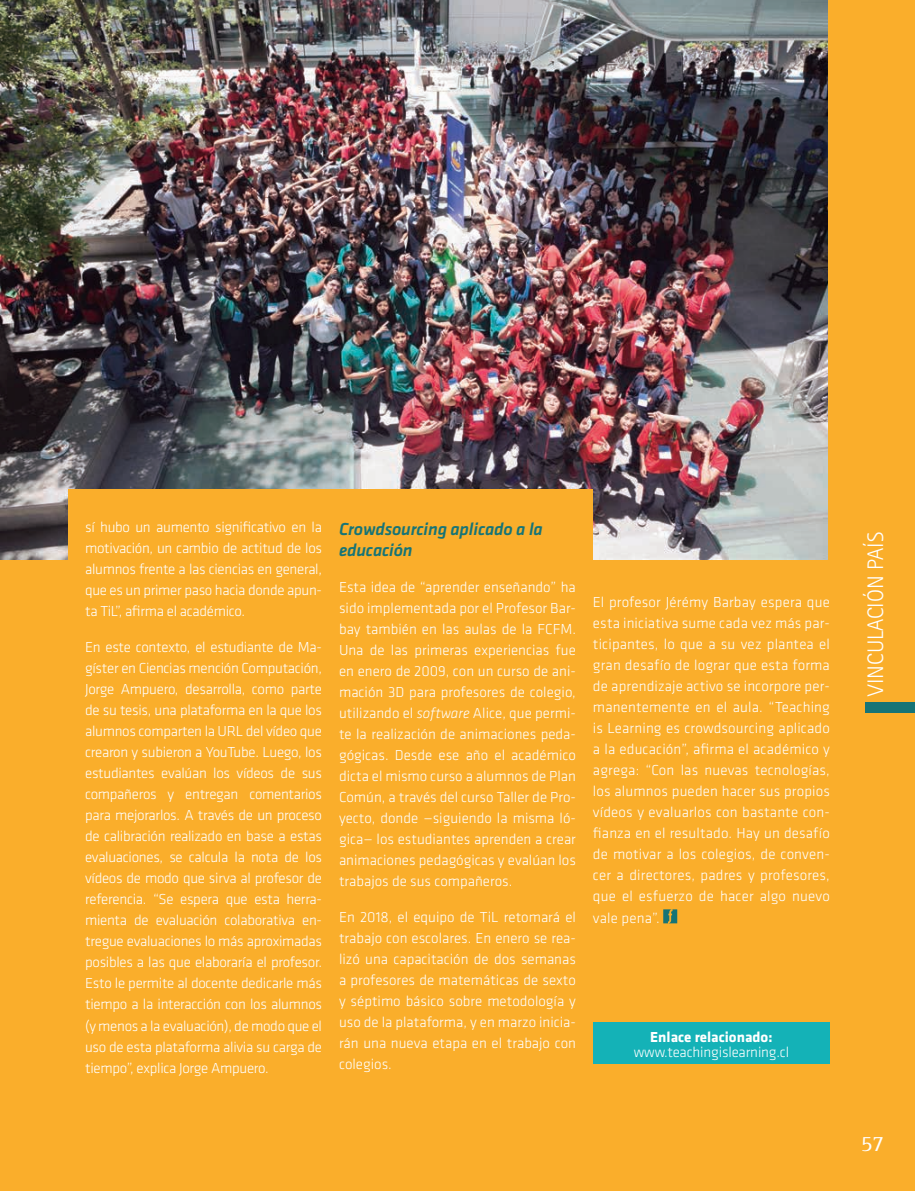
<style>
.page{position:relative;width:915px;height:1191px;background:#fff}
.page>*{position:absolute;margin:0;border:0;box-sizing:border-box;transform-origin:0 0}
.t1{font:300 22.5px "Rotis Sans Serif Std";color:#fff}
.t2{font:22.5px "Rotis Semi Serif Std";color:#fff}
.t3{font:italic 500 18px/21px "Klavika";letter-spacing:-.01em;color:#167476}
.t4{font:300 15px/21px "Klavika";color:#fff;text-align:justify}
.t5{font:700 15px "Klavika";color:#fff}
.s1{font-style:italic}
</style>
<div class="page">
<div style="left:0;top:0;width:914px;height:1191px;background:#faae2b"></div>
<div style="left:865px;top:702px;width:49px;height:10px;background:#167476"></div>
<div style="left:592px;top:1022px;width:237px;height:42px;background:#14b2b7"></div>
<svg style="left:663px;top:909px;width:14px;height:14px"></svg>
<img style="left:1px;top:0;width:826px;height:559px">
<div style="left:68px;top:489px;width:524px;height:136px;background:#faae2b"></div>
<p class="t4" style="left:85px;top:517px;width:238px">sí hubo un aumento significativo en la motivación, un cambio de actitud de los alumnos frente a las ciencias en general, que es un primer paso hacia donde apun&shy;ta TiL”, afirma el académico.</p>
<p class="t4" style="left:85px;top:637px;width:238px">En este contexto, el estudiante de Ma&shy;gíster en Ciencias mención Computación, Jorge Ampuero, desarrolla, como parte de su tesis, una plataforma en la que los alumnos comparten la URL del vídeo que crearon y subieron a YouTube. Luego, los estudiantes evalúan los vídeos de sus compañeros y entregan comentarios para mejorarlos. A través de un proceso de calibración realizado en base a estas evaluaciones, se calcula la nota de los vídeos de modo que sirva al profesor de referencia. “Se espera que esta herra&shy;mienta de evaluación colaborativa en&shy;tregue evaluaciones lo más aproximadas posibles a las que elaboraría el profesor.<br>Esto le permite al docente dedicarle más tiempo a la interacción con los alumnos (y menos a la evaluación), de modo que el uso de esta plataforma alivia su carga de tiempo”, explica Jorge Ampuero.</p>
<p class="t3" style="left:339px;top:517px;width:205px">Crowdsourcing aplicado a la educación</p>
<p class="t4" style="left:339px;top:576px;width:238px">Esta idea de “aprender enseñando” ha sido implementada por el Profesor Bar&shy;bay también en las aulas de la FCFM.<br>Una de las primeras experiencias fue en enero de 2009, con un curso de ani&shy;mación 3D para profesores de colegio, utilizando el <span class="s1">software</span> Alice, que permi&shy;te la realización de animaciones peda&shy;gógicas. Desde ese año el académico dicta el mismo curso a alumnos de Plan Común, a través del curso Taller de Pro&shy;yecto, donde —siguiendo la misma ló&shy;gica— los estudiantes aprenden a crear animaciones pedagógicas y evalúan los trabajos de sus compañeros.</p>
<p class="t4" style="left:339px;top:906px;width:238px">En 2018, el equipo de TiL retomará el trabajo con escolares. En enero se rea&shy;lizó una capacitación de dos semanas a profesores de matemáticas de sexto y séptimo básico sobre metodología y uso de la plataforma, y en marzo inicia&shy;rán una nueva etapa en el trabajo con colegios.</p>
<p class="t4" style="left:592px;top:591px;width:238px">El profesor Jérémy Barbay espera que esta iniciativa sume cada vez más par&shy;ticipantes, lo que a su vez plantea el gran desafío de lograr que esta forma de aprendizaje activo se incorpore per&shy;manentemente en el aula. “Teaching is Learning es crowdsourcing aplicado a la educación”, afirma el académico y agrega: “Con las nuevas tecnologías, los alumnos pueden hacer sus propios vídeos y evaluarlos con bastante con&shy;fianza en el resultado. Hay un desafío de motivar a los colegios, de conven&shy;cer a directores, padres y profesores, que el esfuerzo de hacer algo nuevo</p>
<p class="t4" style="left:592px;top:908px;width:68px">vale pena”.</p>
<p class="t5" style="left:650px;top:1028px;width:124px">Enlace relacionado:</p>
<p class="t4" style="left:633px;top:1041px;width:157px">www.teachingislearning.cl</p>
<h1 class="t1" style="left:862px;top:695px;width:165px;rotate:-90deg">VINCULACIÓN PAÍS</h1>
<h1 class="t2" style="left:860px;top:1130px;width:25px">57</h1>
</div>
